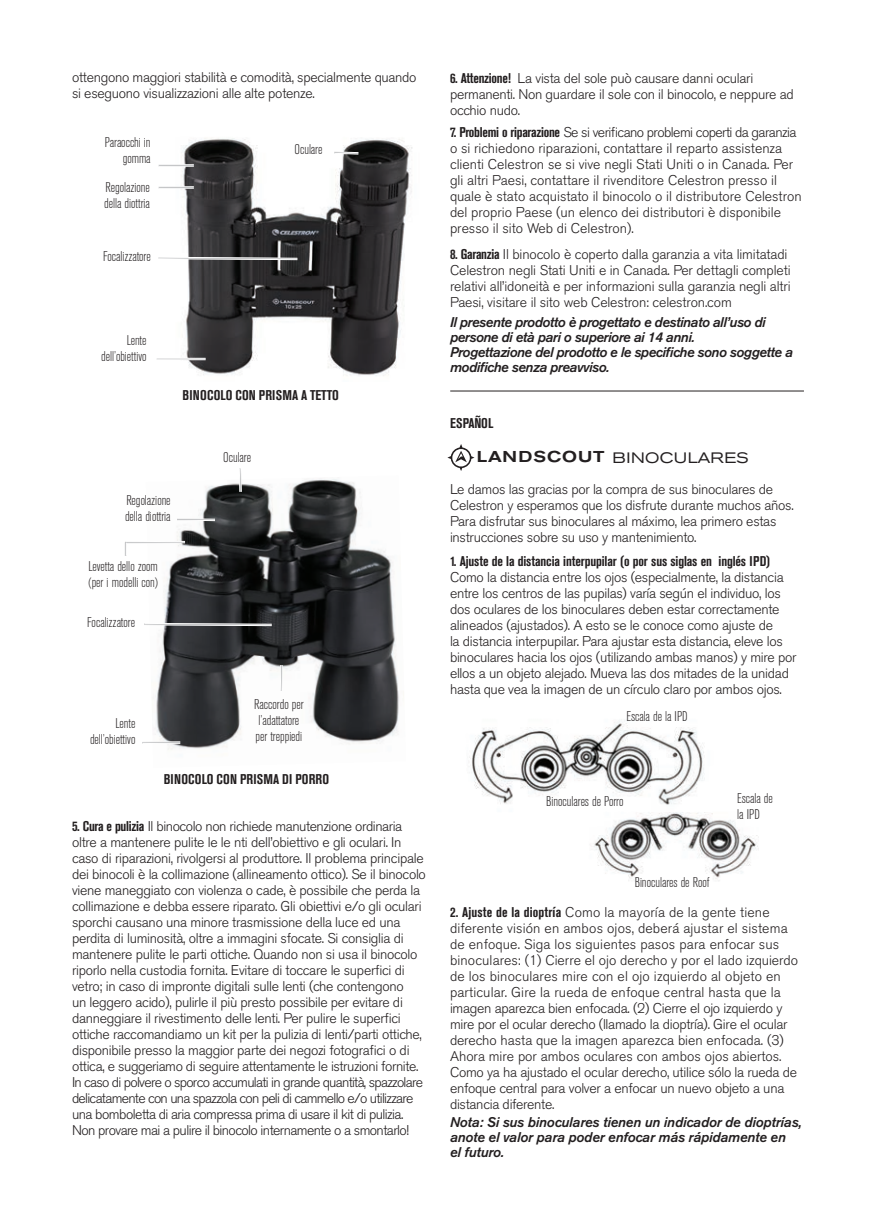
<style>
.page{position:relative;width:876px;height:1227px;background:#fff}
.page>*{position:absolute;margin:0;border:0;box-sizing:border-box;transform-origin:0 0}
.t1{font:expanded 15px "Akzidenz Grotesk BE";letter-spacing:.025em;color:#231f20}
.t2{font:300 14px/16px "Akzidenz Grotesk BE";letter-spacing:-.02em;color:#231f20}
.t3{font:300 14px/16px "Akzidenz Grotesk BE";color:#231f20}
.t4{font:300 condensed 14px/16px "Akzidenz Grotesk BE";letter-spacing:-.005em;color:#231f20}
.t5{font:italic 500 14px/15px "Akzidenz Grotesk BE";letter-spacing:-.03em;color:#231f20}
.t6{font:italic 500 14px/15px "Akzidenz Grotesk BE";letter-spacing:-.01em;color:#231f20}
.t7{font:700 condensed 14px "Akzidenz Grotesk BE";letter-spacing:-.01em;color:#231f20}
.t8{font:700 condensed 14px "Akzidenz Grotesk BE";letter-spacing:.015em;color:#231f20}
.s1{font-weight:700;font-stretch:condensed}
.s2{font-weight:500;font-size:15.6px}
</style>
<div class="page">
<hr style="left:450px;top:390px;width:354px;height:1px;background:#231f20">
<img style="left:469px;top:720px;width:290px;height:161px">
<svg style="left:447px;top:444px;width:27px;height:27px"></svg>
<img style="left:154px;top:479px;width:245px;height:271px">
<img style="left:182px;top:138px;width:230px;height:238px">
<hr style="left:159px;top:187px;width:35px;height:1px;background:#939598">
<hr style="left:159px;top:186px;width:35px;height:1px;background:#fff">
<hr style="left:159px;top:188px;width:35px;height:1px;background:#fff">
<hr style="left:159px;top:165px;width:35px;height:1px;background:#939598">
<hr style="left:159px;top:164px;width:35px;height:1px;background:#fff">
<hr style="left:159px;top:166px;width:35px;height:1px;background:#fff">
<svg style="left:333px;top:151px;width:27px;height:4px"></svg>
<svg style="left:158px;top:256px;width:141px;height:5px"></svg>
<hr style="left:157px;top:359px;width:49px;height:1px;background:#fff">
<hr style="left:157px;top:358px;width:49px;height:1px;background:#fff">
<hr style="left:177px;top:519px;width:38px;height:2px;background:#939598">
<hr style="left:177px;top:520px;width:38px;height:1px;background:#fff">
<hr style="left:177px;top:518px;width:38px;height:1px;background:#fff">
<svg style="left:239px;top:469px;width:1px;height:23px"></svg>
<hr style="left:240px;top:469px;width:2px;height:23px;background:#fff">
<hr style="left:142px;top:742px;width:38px;height:2px;background:#939598">
<hr style="left:142px;top:743px;width:38px;height:1px;background:#fff">
<hr style="left:142px;top:741px;width:38px;height:1px;background:#fff">
<svg style="left:280px;top:665px;width:2px;height:26px"></svg>
<hr style="left:125px;top:542px;width:60px;height:1px;background:#fff">
<hr style="left:125px;top:541px;width:60px;height:1px;background:#fff">
<svg style="left:125px;top:543px;width:2px;height:13px"></svg>
<svg style="left:144px;top:622px;width:129px;height:5px"></svg>
<p class="t2" style="left:72px;top:70px;width:346px">ottengono maggiori stabilità e comodità, specialmente quando si eseguono visualizzazioni alle alte potenze.</p>
<p class="t4" style="left:105px;top:135px;width:47px;text-align:right">Paraocchi in gomma</p>
<p class="t4" style="left:104px;top:180px;width:47px">Regolazione della diottria</p>
<p class="t4" style="left:103px;top:249px;width:49px">Focalizzatore</p>
<p class="t4" style="left:294px;top:142px;width:29px">Oculare</p>
<p class="t4" style="left:101px;top:332px;width:47px;text-align:right">Lente dell’obiettivo</p>
<p class="t8" style="left:182px;top:388px;width:158px">BINOCOLO CON PRISMA A TETTO</p>
<p class="t4" style="left:125px;top:493px;width:47px">Regolazione della diottria</p>
<p class="t4" style="left:88px;top:558px;width:71px">Levetta dello zoom (per i modelli con)</p>
<p class="t4" style="left:87px;top:614px;width:49px">Focalizzatore</p>
<p class="t4" style="left:223px;top:450px;width:29px">Oculare</p>
<p class="t4" style="left:90px;top:716px;width:47px;text-align:right">Lente dell’obiettivo</p>
<p class="t4" style="left:254px;top:696px;width:51px">Raccordo per l’adattatore per treppiedi</p>
<p class="t8" style="left:164px;top:772px;width:167px">BINOCOLO CON PRISMA DI PORRO</p>
<p class="t2" style="left:72px;top:818px;width:355px"><span class="s1">5. Cura e pulizia</span> Il binocolo non richiede manutenzione ordinaria oltre a mantenere pulite le le nti dell’obiettivo e gli oculari. In caso di riparazioni, rivolgersi al produttore. Il problema principale dei binocoli è la collimazione (allineamento ottico). Se il binocolo viene maneggiato con violenza o cade, è possibile che perda la collimazione e debba essere riparato. Gli obiettivi e/o gli oculari sporchi causano una minore trasmissione della luce ed una perdita di luminosità, oltre a immagini sfocate. Si consiglia di mantenere pulite le parti ottiche. Quando non si usa il binocolo riporlo nella custodia fornita. Evitare di toccare le superfici di vetro; in caso di impronte digitali sulle lenti (che contengono<br>un leggero acido), pulirle il più presto possibile per evitare di danneggiare il rivestimento delle lenti. Per pulire le superfici ottiche raccomandiamo un kit per la pulizia di lenti/parti ottiche, disponibile presso la maggior parte dei negozi fotografici o di ottica, e suggeriamo di seguire attentamente le istruzioni fornite.<br>In caso di polvere o sporco accumulati in grande quantità, spazzolare delicatamente con una spazzola con peli di cammello e/o utilizzare una bomboletta di aria compressa prima di usare il kit di pulizia.<br>Non provare mai a pulire il binocolo internamente o a smontarlo!</p>
<p class="t2" style="left:450px;top:70px;width:345px"><span class="s1">6. Attenzione!</span> La vista del sole può causare danni oculari permanenti. Non guardare il sole con il binocolo, e neppure ad occhio nudo.</p>
<p class="t3" style="left:450px;top:124px;width:353px"><span class="s1">7. Problemi o riparazione</span> Se si verificano problemi coperti da garanzia o si richiedono riparazioni, contattare il reparto assistenza clienti Celestron se si vive negli Stati Uniti o in Canada. Per gli altri Paesi, contattare il rivenditore Celestron presso il quale è stato acquistato il binocolo o il distributore Celestron del proprio Paese (un elenco dei distributori è disponibile presso il sito Web di Celestron).</p>
<p class="t2" style="left:450px;top:246px;width:342px"><span class="s1">8. Garanzia</span> Il binocolo è coperto dalla garanzia a vita limitatadi Celestron negli Stati Uniti e in Canada. Per dettagli completi relativi all’idoneità e per informazioni sulla garanzia negli altri Paesi, visitare il sito web Celestron: celestron.com</p>
<p class="t5" style="left:450px;top:314px;width:344px">Il presente prodotto è progettato e destinato all’uso di persone di età pari o superiore ai 14 anni.<br>Progettazione del prodotto e le specifiche sono soggette a modifiche senza preavviso.</p>
<p class="t7" style="left:450px;top:415px;width:45px">ESPAÑOL</p>
<p class="t1" style="left:477px;top:448px;width:273px"><span class="s2">LANDSCOUT</span> BINOCULARES</p>
<p class="t2" style="left:450px;top:481px;width:345px">Le damos las gracias por la compra de sus binoculares de Celestron y esperamos que los disfrute durante muchos años.<br>Para disfrutar sus binoculares al máximo, lea primero estas instrucciones sobre su uso y mantenimiento.</p>
<p class="t7" style="left:450px;top:553px;width:322px">1. Ajuste de la distancia interpupilar (o por sus siglas en inglés IPD)</p>
<p class="t2" style="left:450px;top:569px;width:348px">Como la distancia entre los ojos (especialmente, la distancia entre los centros de las pupilas) varía según el individuo, los dos oculares de los binoculares deben estar correctamente alineados (ajustados). A esto se le conoce como ajuste de<br>la distancia interpupilar. Para ajustar esta distancia, eleve los binoculares hacia los ojos (utilizando ambas manos) y mire por ellos a un objeto alejado. Mueva las dos mitades de la unidad hasta que vea la imagen de un círculo claro por ambos ojos.</p>
<p class="t4" style="left:626px;top:709px;width:63px">Escala de la IPD</p>
<p class="t4" style="left:546px;top:794px;width:79px">Binoculares de Porro</p>
<p class="t4" style="left:634px;top:874px;width:76px">Binoculares de Roof</p>
<p class="t4" style="left:737px;top:790px;width:37px">Escala de la IPD</p>
<p class="t3" style="left:450px;top:905px;width:350px"><span class="s1">2. Ajuste de la dioptría</span> Como la mayoría de la gente tiene diferente visión en ambos ojos, deberá ajustar el sistema de enfoque. Siga los siguientes pasos para enfocar sus binoculares: (1) Cierre el ojo derecho y por el lado izquierdo de los binoculares mire con el ojo izquierdo al objeto en particular. Gire la rueda de enfoque central hasta que la imagen aparezca bien enfocada. (2) Cierre el ojo izquierdo y mire por el ocular derecho (llamado la dioptría). Gire el ocular derecho hasta que la imagen aparezca bien enfocada. (3)<br>Ahora mire por ambos oculares con ambos ojos abiertos.<br>Como ya ha ajustado el ocular derecho, utilice sólo la rueda de enfoque central para volver a enfocar un nuevo objeto a una distancia diferente.</p>
<p class="t6" style="left:450px;top:1115px;width:353px">Nota: Si sus binoculares tienen un indicador de dioptrías, anote el valor para poder enfocar más rápidamente en<br>el futuro.</p>
</div>
